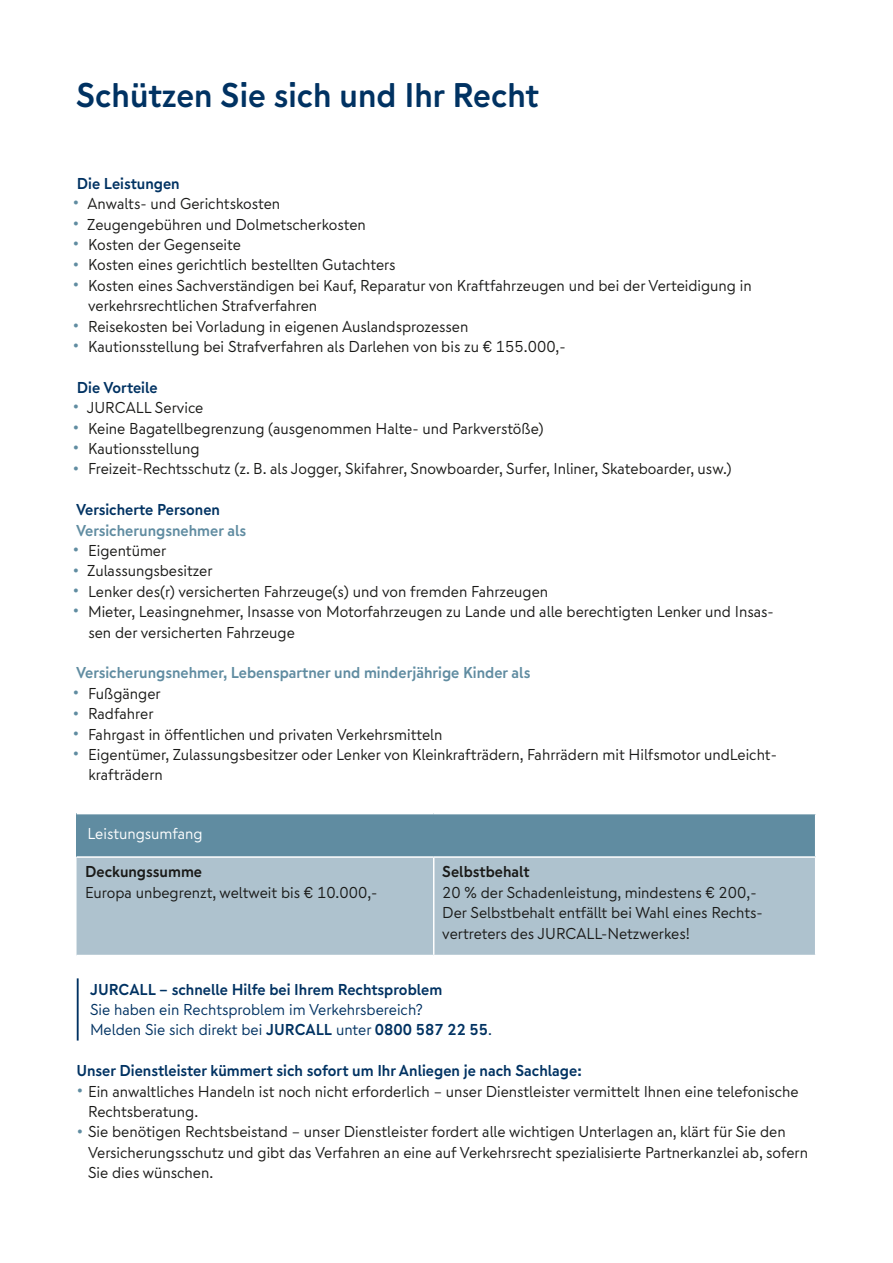
<style>
.page{position:relative;width:893px;height:1263px;background:#fff}
.page>*{position:absolute;margin:0;border:0;box-sizing:border-box;transform-origin:0 0}
.t1{font:700 34.2px "Nuernberger Text";color:#003262}
.t2{font:15.75px/20.4px "Nuernberger Text";color:#1a1a18}
.t3{font:700 15.75px "Nuernberger Text";color:#003262}
.t4{font:15.75px/20.4px "Nuernberger Text";color:#003262}
.t5{font:700 15.75px "Nuernberger Text";color:#608ca1}
.t6{font:700 15.75px "Nuernberger Text";color:#1a1a18}
.t7{font:15.75px "Nuernberger Text";color:#fff}
.s1{font-size:18.9px;color:#608ca1}
.s2{font-weight:700}
</style>
<div class="page">
<div style="left:77px;top:814px;width:739px;height:43px;background:#608ca1"></div>
<div style="left:77px;top:858px;width:738px;height:97px;background:#aec2ce"></div>
<hr style="left:433px;top:858px;width:1px;height:97px;background:#fff">
<hr style="left:77px;top:856px;width:357px;height:2px;background:#fff">
<hr style="left:434px;top:856px;width:382px;height:2px;background:#fff">
<hr style="left:815px;top:814px;width:1px;height:42px;background:#fff">
<hr style="left:77px;top:978px;width:2px;height:62px;background:#003262">
<h1 class="t1" style="left:76px;top:71px;width:464px">Schützen Sie sich und Ihr Recht</h1>
<p class="t3" style="left:77px;top:172px;width:104px">Die Leistungen</p>
<p class="t2" style="left:73px;top:193px;width:209px"><span class="s1">•</span> Anwalts- und Gerichtskosten</p>
<p class="t2" style="left:73px;top:214px;width:295px"><span class="s1">•</span> Zeugengebühren und Dolmetscherkosten</p>
<p class="t2" style="left:73px;top:234px;width:170px"><span class="s1">•</span> Kosten der Gegenseite</p>
<p class="t2" style="left:73px;top:254px;width:324px"><span class="s1">•</span> Kosten eines gerichtlich bestellten Gutachters</p>
<p class="t2" style="left:88px;top:275px;width:665px;text-indent:-16px"><span class="s1">•</span> Kosten eines Sachverständigen bei Kauf, Reparatur von Kraftfahrzeugen und bei der Verteidigung in verkehrsrechtlichen Strafverfahren</p>
<p class="t2" style="left:73px;top:316px;width:397px"><span class="s1">•</span> Reisekosten bei Vorladung in eigenen Auslandsprozessen</p>
<p class="t2" style="left:73px;top:336px;width:495px"><span class="s1">•</span> Kautionsstellung bei Strafverfahren als Darlehen von bis zu € 155.000,-</p>
<p class="t3" style="left:77px;top:376px;width:82px">Die Vorteile</p>
<p class="t2" style="left:73px;top:397px;width:132px"><span class="s1">•</span> JURCALL Service</p>
<p class="t2" style="left:73px;top:418px;width:472px"><span class="s1">•</span> Keine Bagatellbegrenzung (ausgenommen Halte- und Parkverstöße)</p>
<p class="t2" style="left:73px;top:438px;width:128px"><span class="s1">•</span> Kautionsstellung</p>
<p class="t2" style="left:73px;top:458px;width:660px"><span class="s1">•</span> Freizeit-Rechtsschutz (z. B. als Jogger, Skifahrer, Snowboarder, Surfer, Inliner, Skateboarder, usw.)</p>
<p class="t3" style="left:76px;top:499px;width:145px">Versicherte Personen</p>
<p class="t5" style="left:76px;top:519px;width:172px">Versicherungsnehmer als</p>
<p class="t2" style="left:73px;top:540px;width:95px"><span class="s1">•</span> Eigentümer</p>
<p class="t2" style="left:73px;top:560px;width:141px"><span class="s1">•</span> Zulassungsbesitzer</p>
<p class="t2" style="left:73px;top:581px;width:477px"><span class="s1">•</span> Lenker des(r) versicherten Fahrzeuge(s) und von fremden Fahrzeugen</p>
<p class="t2" style="left:88px;top:601px;width:687px;text-indent:-16px"><span class="s1">•</span> Mieter, Leasingnehmer, Insasse von Motorfahrzeugen zu Lande und alle berechtigten Lenker und Insas&shy;sen der versicherten Fahrzeuge</p>
<p class="t5" style="left:76px;top:662px;width:456px">Versicherungsnehmer, Lebenspartner und minderjährige Kinder als</p>
<p class="t2" style="left:73px;top:683px;width:90px"><span class="s1">•</span> Fußgänger</p>
<p class="t2" style="left:73px;top:703px;width:82px"><span class="s1">•</span> Radfahrer</p>
<p class="t2" style="left:73px;top:724px;width:372px"><span class="s1">•</span> Fahrgast in öffentlichen und privaten Verkehrsmitteln</p>
<p class="t2" style="left:88px;top:744px;width:690px;text-indent:-16px"><span class="s1">•</span> Eigentümer, Zulassungsbesitzer oder Lenker von Kleinkrafträdern, Fahrrädern mit Hilfsmotor undLeicht&shy;krafträdern</p>
<p class="t7" style="left:87px;top:823px;width:117px">Leistungsumfang</p>
<p class="t6" style="left:85px;top:861px;width:119px">Deckungssumme</p>
<p class="t2" style="left:85px;top:882px;width:294px">Europa unbegrenzt, weltweit bis € 10.000,-</p>
<p class="t6" style="left:442px;top:861px;width:89px">Selbstbehalt</p>
<p class="t2" style="left:442px;top:882px;width:322px">20 % der Schadenleistung, mindestens € 200,-<br>Der Selbstbehalt entfällt bei Wahl eines Rechts&shy;vertreters des JURCALL-Netzwerkes!</p>
<p class="t3" style="left:90px;top:978px;width:354px">JURCALL – schnelle Hilfe bei Ihrem Rechtsproblem</p>
<p class="t4" style="left:90px;top:999px;width:404px">Sie haben ein Rechtsproblem im Verkehrsbereich?<br>Melden Sie sich direkt bei <span class="s2">JURCALL</span> unter <span class="s2">0800 587 22 55</span>.</p>
<p class="t3" style="left:77px;top:1060px;width:507px">Unser Dienstleister kümmert sich sofort um Ihr Anliegen je nach Sachlage:</p>
<p class="t2" style="left:88px;top:1081px;width:712px;text-indent:-11px"><span class="s1">•</span> Ein anwaltliches Handeln ist noch nicht erforderlich – unser Dienstleister vermittelt Ihnen eine telefonische<br>Rechtsberatung.</p>
<p class="t2" style="left:88px;top:1121px;width:722px;text-indent:-11px"><span class="s1">•</span> Sie benötigen Rechtsbeistand – unser Dienstleister fordert alle wichtigen Unterlagen an, klärt für Sie den<br>Versicherungsschutz und gibt das Verfahren an eine auf Verkehrsrecht spezialisierte Partnerkanzlei ab, sofern<br>Sie dies wünschen.</p>
</div>
